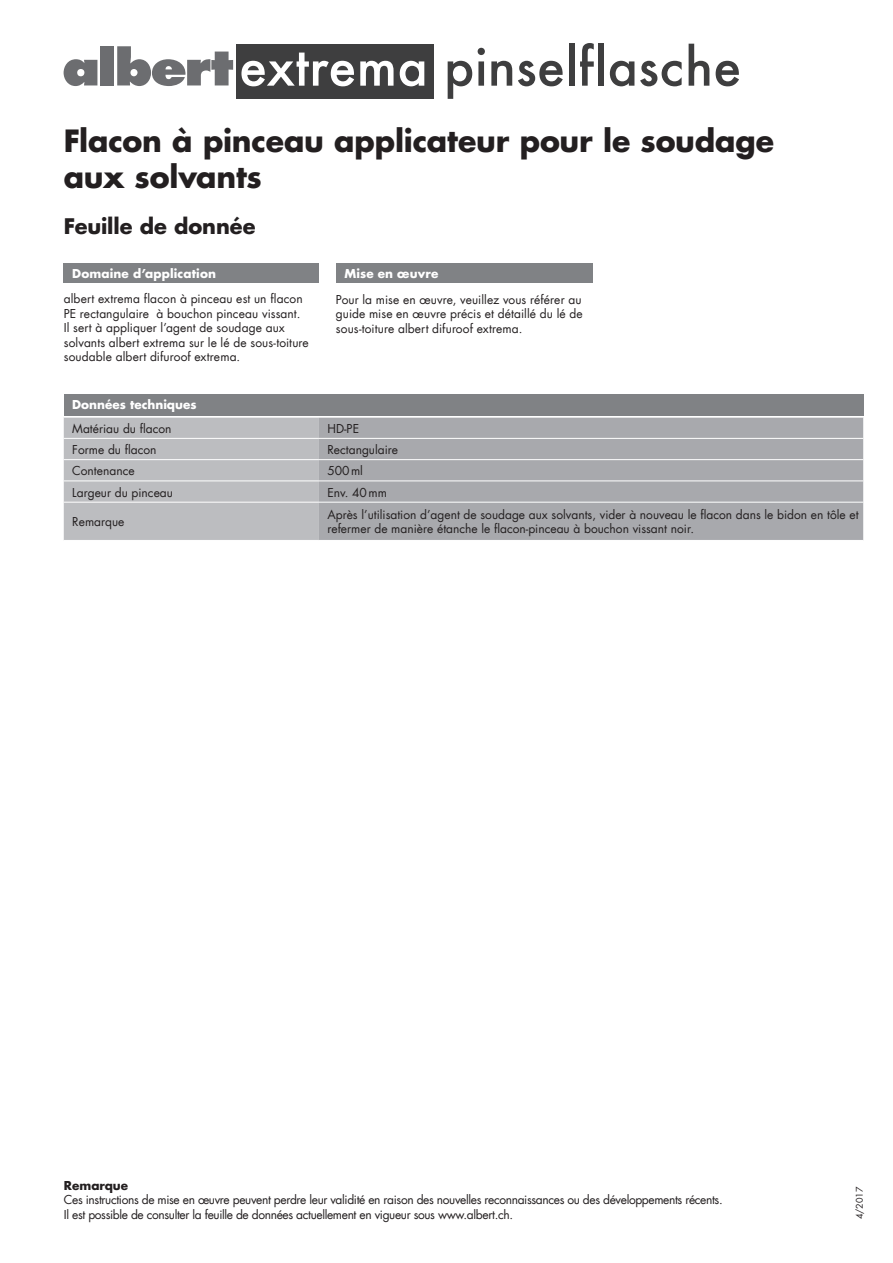
<style>
.page{position:relative;width:893px;height:1263px;background:#fff}
.page>*{position:absolute;margin:0;border:0;box-sizing:border-box;transform-origin:0 0}
.t1{font:500 51px "Futura";letter-spacing:.005em;color:#3e3e3f}
.t2{font:700 30px/36px "Futura LT";letter-spacing:-.01em;color:#231f20}
.t3{font:700 21px "Futura LT";letter-spacing:-.005em;color:#231f20}
.t4{font:12px/14.4px "Futura LT";color:#231f20}
.t5{font:12px/14.4px "Futura LT";letter-spacing:-.03em;color:#231f20}
.t6{font:700 12px "Futura LT";letter-spacing:.01em;color:#fff}
.t7{font:700 12px "Futura LT";color:#231f20}
.t8{font:9px "Futura LT";color:#231f20}
.s1{color:#fff}
</style>
<div class="page">
<div style="left:236px;top:44px;width:198px;height:55px;background:#3e3e3f"></div>
<svg style="left:64px;top:59px;width:33px;height:27px"></svg>
<div style="left:100px;top:46px;width:14px;height:39px;background:#6c6d70"></div>
<svg style="left:117px;top:46px;width:116px;height:40px"></svg>
<div style="left:64px;top:264px;width:255px;height:19px;background:#808285"></div>
<div style="left:336px;top:264px;width:256px;height:19px;background:#808285"></div>
<div style="left:64px;top:394px;width:799px;height:21px;background:#808285"></div>
<div style="left:64px;top:418px;width:255px;height:122px;background:#bcbdc0"></div>
<div style="left:319px;top:418px;width:544px;height:122px;background:#a8a9ad"></div>
<hr style="left:64px;top:438px;width:255px;height:1px;background:#fff">
<hr style="left:319px;top:438px;width:544px;height:1px;background:#fff">
<hr style="left:64px;top:459px;width:255px;height:1px;background:#fff">
<hr style="left:319px;top:459px;width:544px;height:1px;background:#fff">
<hr style="left:64px;top:480px;width:255px;height:1px;background:#fff">
<hr style="left:319px;top:480px;width:544px;height:1px;background:#fff">
<hr style="left:64px;top:502px;width:255px;height:1px;background:#fff">
<hr style="left:319px;top:502px;width:544px;height:1px;background:#fff">
<h1 class="t1" style="left:239px;top:32px;width:504px"><span class="s1">extrema</span> pinselflasche</h1>
<h2 class="t2" style="left:64px;top:123px;width:712px">Flacon à pinceau applicateur pour le soudage aux solvants</h2>
<h3 class="t3" style="left:64px;top:212px;width:193px">Feuille de donnée</h3>
<p class="t6" style="left:72px;top:265px;width:145px">Domaine d’application</p>
<p class="t6" style="left:344px;top:265px;width:96px">Mise en œuvre</p>
<p class="t4" style="left:336px;top:292px;width:248px;text-align:justify">Pour la mise en œuvre, veuillez vous référer au guide mise en œuvre précis et détaillé du lé de sous-toiture albert difuroof extrema.</p>
<p class="t4" style="left:64px;top:292px;width:246px">albert extrema flacon à pinceau est un flacon PE rectangulaire à bouchon pinceau vissant.<br>Il sert à appliquer l’agent de soudage aux solvants albert extrema sur le lé de sous-toiture soudable albert difuroof extrema.</p>
<p class="t6" style="left:72px;top:396px;width:126px">Données techniques</p>
<p class="t4" style="left:72px;top:421px;width:101px">Matériau du flacon</p>
<p class="t4" style="left:327px;top:421px;width:33px">HD-PE</p>
<p class="t4" style="left:72px;top:442px;width:86px">Forme du flacon</p>
<p class="t4" style="left:327px;top:442px;width:72px">Rectangulaire</p>
<p class="t4" style="left:72px;top:464px;width:64px">Contenance</p>
<p class="t4" style="left:327px;top:464px;width:37px">500ml</p>
<p class="t4" style="left:72px;top:485px;width:102px">Largeur du pinceau</p>
<p class="t4" style="left:327px;top:485px;width:61px">Env. 40mm</p>
<p class="t4" style="left:72px;top:515px;width:54px">Remarque</p>
<p class="t4" style="left:327px;top:508px;width:533px">Après l’utilisation d’agent de soudage aux solvants, vider à nouveau le flacon dans le bidon en tôle et refermer de manière étanche le flacon-pinceau à bouchon vissant noir.</p>
<p class="t7" style="left:64px;top:1177px;width:66px">Remarque</p>
<p class="t5" style="left:64px;top:1193px;width:660px">Ces instructions de mise en œuvre peuvent perdre leur validité en raison des nouvelles reconnaissances ou des développements récents.<br>Il est possible de consulter la feuille de données actuellement en vigueur sous www.albert.ch.</p>
<p class="t8" style="left:854px;top:1219px;width:34px;rotate:-90deg">4/2017</p>
</div>
